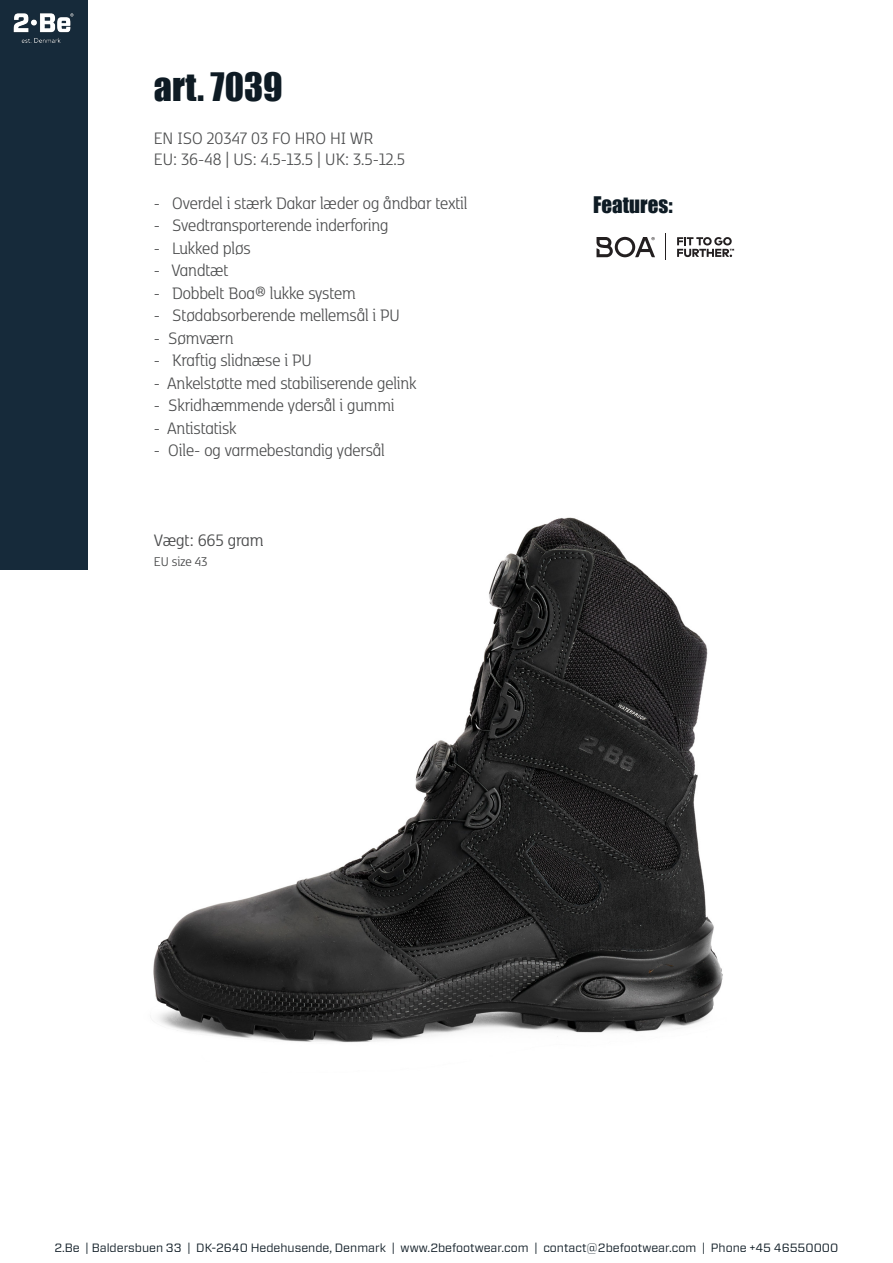
<style>
.page{position:relative;width:893px;height:1263px;background:#fff}
.page>*{position:absolute;margin:0;border:0;box-sizing:border-box;transform-origin:0 0}
.t1{font:36px "Impact";color:#0e1b24}
.t2{font:21px "Impact";color:#0e1b24}
.t3{font:300 19.5px "Kobenhavn C";letter-spacing:-.005em;color:#4b4c4d}
.t4{font:19.5px "Kobenhavn C";color:#4b4c4d}
.t5{font:15px "Kobenhavn C";letter-spacing:-.005em;color:#4b4c4d}
.t6{font:12px "Vitesse Sans";color:#0e1b24}
</style>
<div class="page">
<img style="left:153px;top:517px;width:570px;height:526px">
<div style="left:0;top:0;width:87px;height:570px;background:#162a3a"></div>
<img style="left:13px;top:13px;width:61px;height:30px">
<svg style="left:596px;top:237px;width:59px;height:20px"></svg>
<svg style="left:665px;top:233px;width:1px;height:27px"></svg>
<svg style="left:677px;top:237px;width:57px;height:20px"></svg>
<p class="t1" style="left:154px;top:59px;width:130px">art. 7039</p>
<p class="t3" style="left:154px;top:125px;width:221px">EN ISO 20347 03 FO HRO HI WR</p>
<p class="t3" style="left:154px;top:146px;width:253px">EU: 36-48 | US: 4.5-13.5 | UK: 3.5-12.5</p>
<p class="t3" style="left:154px;top:190px;width:315px">- Overdel i stærk Dakar læder og åndbar textil</p>
<p class="t3" style="left:154px;top:212px;width:236px">- Svedtransporterende inderforing</p>
<p class="t3" style="left:154px;top:235px;width:98px">- Lukked pløs</p>
<p class="t3" style="left:154px;top:257px;width:76px">- Vandtæt</p>
<p class="t3" style="left:154px;top:280px;width:203px">- Dobbelt Boa® lukke system</p>
<p class="t3" style="left:154px;top:302px;width:247px">- Stødabsorberende mellemsål i PU</p>
<p class="t3" style="left:154px;top:325px;width:81px">- Sømværn</p>
<p class="t3" style="left:154px;top:347px;width:160px">- Kraftig slidnæse i PU</p>
<p class="t3" style="left:154px;top:370px;width:264px">- Ankelstøtte med stabiliserende gelink</p>
<p class="t3" style="left:154px;top:392px;width:242px">- Skridhæmmende ydersål i gummi</p>
<p class="t3" style="left:154px;top:415px;width:84px">- Antistatisk</p>
<p class="t3" style="left:154px;top:437px;width:232px">- Oile- og varmebestandig ydersål</p>
<p class="t4" style="left:154px;top:527px;width:111px">Vægt: 665 gram</p>
<p class="t5" style="left:154px;top:551px;width:55px">EU size 43</p>
<p class="t2" style="left:593px;top:188px;width:81px">Features:</p>
<p class="t6" style="left:54px;top:1240px;width:785px">2.Be | Baldersbuen 33 | DK-2640 Hedehusende, Denmark | www.2befootwear.com | contact@2befootwear.com | Phone +45 46550000</p>
</div>
